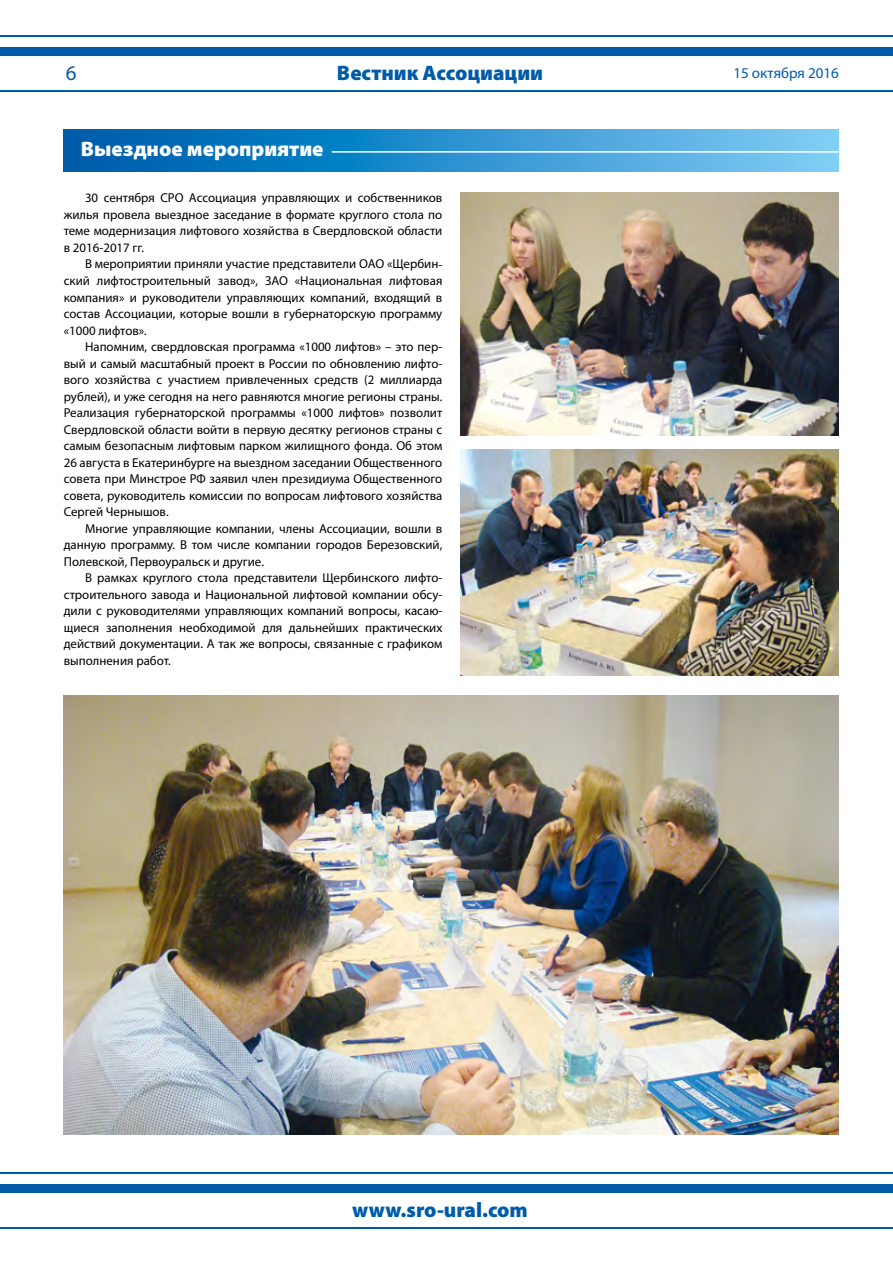
<style>
.page{position:relative;width:893px;height:1263px;background:#fff}
.page>*{position:absolute;margin:0;border:0;box-sizing:border-box;transform-origin:0 0}
.t1{font:900 21px "Myriad Pro";color:#005ba9}
.t2{font:900 21px "Myriad Pro";color:#fff}
.t3{font:21px "Myriad Pro";color:#005ba9}
.t4{font:15px "Myriad Pro";color:#005ba9}
.t5{font:12.9px/16.5px "Myriad Pro";color:#000;text-align:justify}
</style>
<div class="page">
<div style="left:0;top:47px;width:893px;height:9px;background:#005ba9"></div>
<div style="left:0;top:1184px;width:893px;height:8px;background:#005ba9"></div>
<hr style="left:0;top:90px;width:893px;height:1px;background:#005ba9">
<hr style="left:0;top:1227px;width:893px;height:1px;background:#005ba9">
<hr style="left:0;top:35px;width:893px;height:1px;background:#005ba9">
<hr style="left:0;top:1172px;width:893px;height:1px;background:#005ba9">
<svg style="left:64px;top:129px;width:775px;height:43px;background:#2e91cf"></svg>
<hr style="left:332px;top:151px;width:508px;height:2px;background:#fff">
<img style="left:64px;top:696px;width:775px;height:438px">
<img style="left:460px;top:449px;width:379px;height:227px">
<img style="left:460px;top:193px;width:379px;height:243px">
<h1 class="t3" style="left:66px;top:60px;width:12px">6</h1>
<h1 class="t1" style="left:337px;top:61px;width:208px">Вестник Ассоциации</h1>
<h1 class="t2" style="left:81px;top:137px;width:244px">Выездное мероприятие</h1>
<p class="t5" style="left:85px;top:190px;width:84px">30 сентября СРО</p>
<p class="t5" style="left:189px;top:190px;width:255px">Ассоциация управляющих и собственников</p>
<p class="t5" style="left:64px;top:206px;width:380px">жилья провела выездное заседание в формате круглого стола по</p>
<p class="t5" style="left:64px;top:223px;width:380px">теме модернизация лифтового хозяйства в Свердловской области</p>
<p class="t5" style="left:64px;top:239px;width:82px">в 2016‑2017 гг.</p>
<p class="t5" style="left:85px;top:256px;width:284px">В мероприятии приняли участие представители ОАО</p>
<p class="t5" style="left:64px;top:256px;width:380px;text-indent:323px">«Щербин&shy;ский лифтостроительный завод», ЗАО «Национальная лифтовая компания» и руководители управляющих компаний, входящий в состав Ассоциации, которые вошли в губернаторскую программу «1000 лифтов».</p>
<p class="t5" style="left:64px;top:338px;width:380px;text-indent:21px">Напомним, свердловская программа «1000 лифтов» – это пер&shy;вый и самый масштабный проект в России по обновлению лифто&shy;вого хозяйства с участием привлеченных средств (2 миллиарда рублей), и уже сегодня на него равняются многие регионы страны.<br>Реализация губернаторской программы «1000 лифтов» позволит Свердловской области войти в первую десятку регионов страны с самым безопасным лифтовым парком жилищного фонда. Об этом 26 августа в Екатеринбурге на выездном заседании Общественного совета при Минстрое РФ заявил член президиума Общественного совета, руководитель комиссии по вопросам лифтового хозяйства Сергей Чернышов.</p>
<p class="t5" style="left:64px;top:520px;width:380px;text-indent:21px">Многие управляющие компании, члены Ассоциации, вошли в данную программу. В том числе компании городов Березовский, Полевской, Первоуральск и другие.</p>
<p class="t5" style="left:64px;top:569px;width:380px;text-indent:21px">В рамках круглого стола представители Щербинского лифто&shy;строительного завода и Национальной лифтовой компании обсу&shy;дили с руководителями управляющих компаний вопросы, касаю&shy;щиеся заполнения необходимой для дальнейших практических действий документации. А так же вопросы, связанные с графиком выполнения работ.</p>
<p class="t4" style="left:733px;top:64px;width:107px">15 октября 2016</p>
<h1 class="t1" style="left:352px;top:1197px;width:177px">www.sro-ural.com</h1>
</div>
